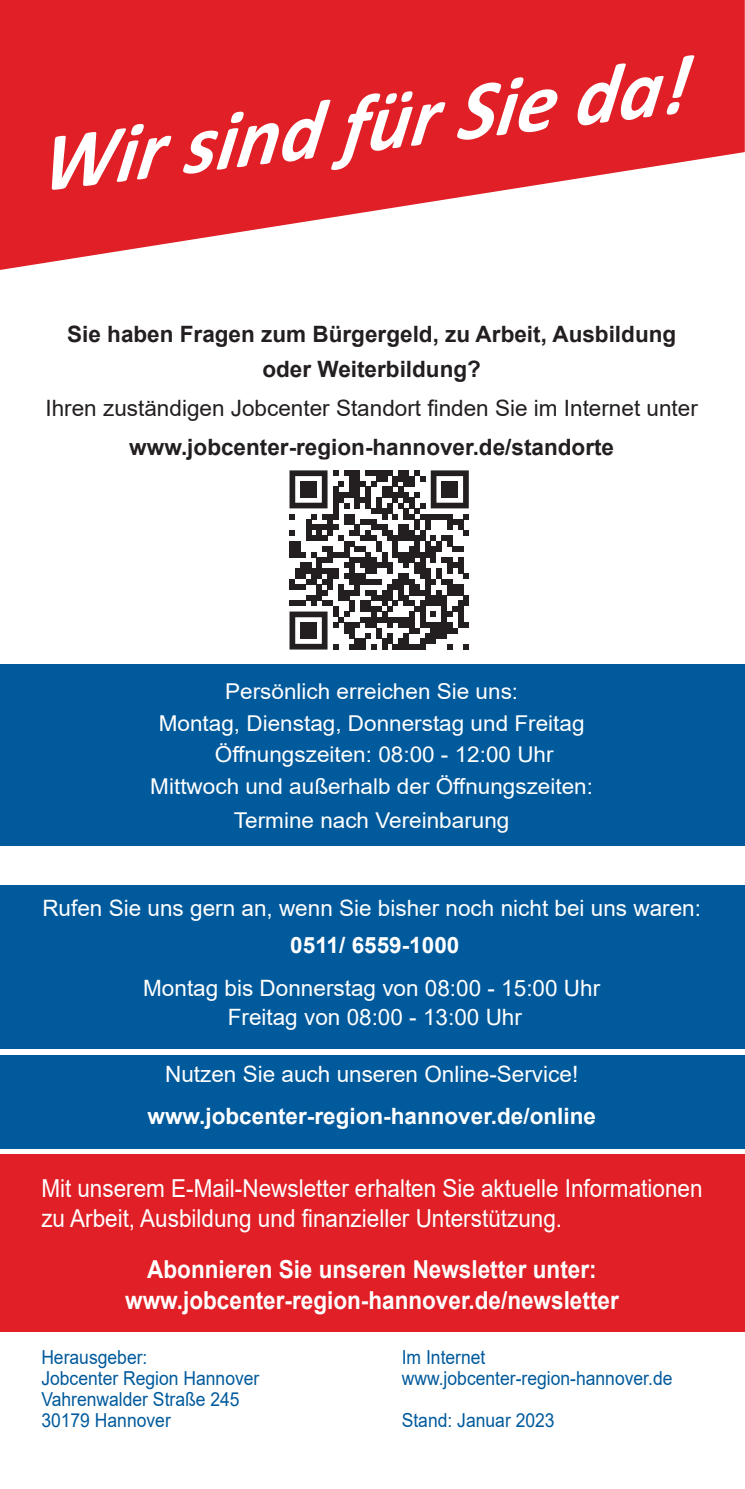
<style>
.page{position:relative;width:745px;height:1489px;background:#fff}
.page>*{position:absolute;margin:0;border:0;box-sizing:border-box;transform-origin:0 0}
.t1{font:italic 700 82.5px "Calibri";color:#fff}
.t2{font:24.75px/30px "Arial";color:#fff;scale:.91 1}
.t3{font:700 24.75px/30px "Arial";color:#fff;text-align:center;scale:.91 1}
.t4{font:22.5px/29.2px "Arial";color:#fff;text-align:center}
.t5{font:700 22.5px/35px "Arial";color:#231f20;text-align:center}
.t6{font:22.5px "Arial";color:#231f20}
.t7{font:700 22.5px "Arial";color:#fff}
.t8{font:21.75px "Arial";color:#fff}
.t9{font:19.25px/21px "Arial";color:#005a9c;scale:.91 1}
</style>
<div class="page">
<svg style="left:0;top:0;width:744px;height:270px;fill:#e01f26"></svg>
<div style="left:0;top:1055px;width:744px;height:93px;background:#005a9c"></div>
<div style="left:0;top:664px;width:744px;height:182px;background:#005a9c"></div>
<div style="left:0;top:885px;width:744px;height:163px;background:#005a9c"></div>
<div style="left:0;top:1154px;width:744px;height:177px;background:#e01f26"></div>
<svg style="left:289px;top:470px;width:180px;height:180px"></svg>
<div style="left:300px;top:481px;width:16px;height:16px;background:#231f20"></div>
<div style="left:441px;top:481px;width:16px;height:16px;background:#231f20"></div>
<div style="left:300px;top:622px;width:16px;height:16px;background:#231f20"></div>
<h1 class="t1" style="left:30px;top:106px;width:652px;rotate:-7deg">Wir sind für Sie da!</h1>
<p class="t5" style="left:67px;top:317px;width:610px">Sie haben Fragen zum Bürgergeld, zu Arbeit, Ausbildung oder Weiterbildung?</p>
<p class="t6" style="left:45px;top:392px;width:653px">Ihren zuständigen Jobcenter Standort finden Sie im Internet unter</p>
<p class="t5" style="left:129px;top:429px;width:486px">www.jobcenter-region-hannover.de/standorte</p>
<p class="t8" style="left:225px;top:676px;width:294px">Persönlich erreichen Sie uns:</p>
<p class="t8" style="left:159px;top:708px;width:427px">Montag, Dienstag, Donnerstag und Freitag</p>
<p class="t8" style="left:215px;top:739px;width:340px">Öffnungszeiten: 08:00 - 12:00 Uhr</p>
<p class="t8" style="left:150px;top:771px;width:444px">Mittwoch und außerhalb der Öffnungszeiten:</p>
<p class="t8" style="left:234px;top:805px;width:277px">Termine nach Vereinbarung</p>
<p class="t4" style="left:42px;top:893px;width:659px">Rufen Sie uns gern an, wenn Sie bisher noch nicht bei uns waren:</p>
<p class="t7" style="left:290px;top:928px;width:170px">0511/ 6559-1000</p>
<p class="t4" style="left:143px;top:973px;width:458px">Montag bis Donnerstag von 08:00 - 15:00 Uhr<br>Freitag von 08:00 - 13:00 Uhr</p>
<p class="t4" style="left:165px;top:1059px;width:414px">Nutzen Sie auch unseren Online-Service!</p>
<p class="t7" style="left:147px;top:1100px;width:449px">www.jobcenter-region-hannover.de/online</p>
<p class="t2" style="left:41px;top:1173px;width:727px">Mit unserem E-Mail-Newsletter erhalten Sie aktuelle Informationen zu Arbeit, Ausbildung und finanzieller Unterstützung.</p>
<p class="t3" style="left:125px;top:1254px;width:543px">Abonnieren Sie unseren Newsletter unter: www.jobcenter-region-hannover.de/newsletter</p>
<p class="t9" style="left:41px;top:1346px;width:118px">Herausgeber:</p>
<p class="t9" style="left:401px;top:1346px;width:93px">Im Internet</p>
<p class="t9" style="left:41px;top:1367px;width:241px">Jobcenter Region Hannover</p>
<p class="t9" style="left:401px;top:1367px;width:299px">www.jobcenter-region-hannover.de</p>
<p class="t9" style="left:41px;top:1388px;width:219px">Vahrenwalder Straße 245<br>30179 Hannover</p>
<p class="t9" style="left:401px;top:1409px;width:169px">Stand: Januar 2023</p>
</div>
